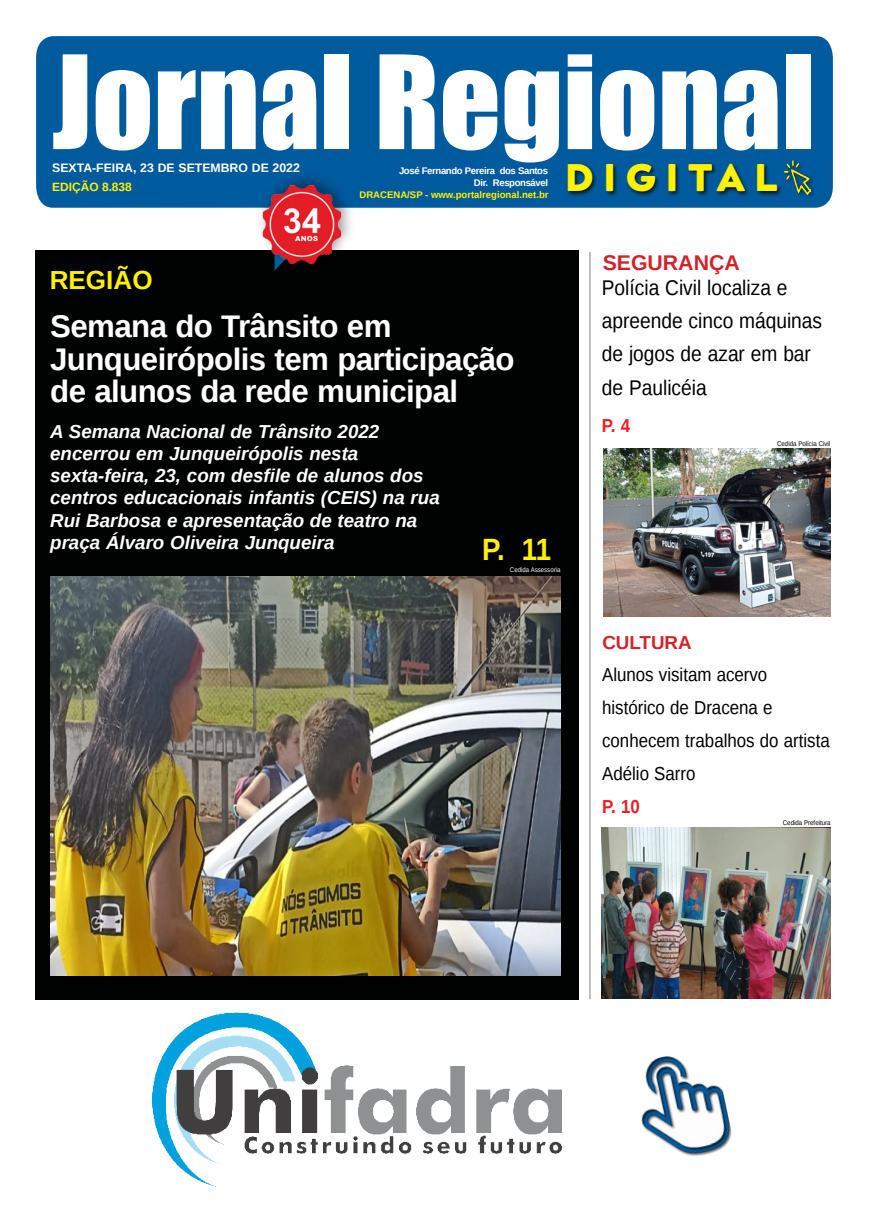
<style>
.page{position:relative;width:869px;height:1223px;background:#fff}
.page>*{position:absolute;margin:0;border:0;box-sizing:border-box;transform-origin:0 0}
.t1{font:119.88px "Impact";color:#fff}
.t2{font:800 39.75px "Neufreit";letter-spacing:.23em;color:#fff200;scale:1.04 1}
.TÍTULO{font:700 31.25px/32.5px "Liberation Sans";letter-spacing:-.02em;color:#fff}
.Introductory{font:700 30.75px "Liberation Sans";color:#fff200;scale:.9 1}
.TÍTULO-2{font:700 26.12px "Liberation Sans";color:#fff200}
.Introductory-2{font:21.25px/33.1px "Liberation Sans";color:#000101;scale:.9 1}
.TÍTULO-3{font:700 21.25px "Liberation Sans";color:#d2232a}
.LINHA_FINA{font:italic 700 18.75px/22.2px "Liberation Sans";color:#fff}
.Introductory-3{font:18.75px/33px "Liberation Sans";color:#000101;scale:.9 1}
.TÍTULO-4{font:700 18.75px "Liberation Sans";color:#d2232a}
.Introductory-4{font:700 18.75px "Liberation Sans";color:#ed1d24;scale:.9 1}
.LEGENDA{font:700 12.25px "Liberation Sans";color:#fff}
.DATA_PG{font:700 12px "Liberation Sans";color:#fff200}
.LEGENDA-2{font:700 9.5px "Liberation Sans";letter-spacing:-.04em;color:#fff}
.DATA_PG-2{font:700 9.5px "Liberation Sans";color:#fff200}
.Signature{font:6.75px "Liberation Sans";color:#000;scale:.9 1}
.Signature-2{font:6.75px "Liberation Sans";color:#fff;scale:.9 1}
</style>
<div class="page">
<img style="left:601px;top:827px;width:229px;height:172px">
<div style="left:35px;top:251px;width:543px;height:749px;background:#000101"></div>
<img style="left:603px;top:448px;width:227px;height:168px">
<hr style="left:589px;top:252px;width:1px;height:747px;background:#000">
<img style="left:50px;top:576px;width:510px;height:399px">
<svg style="left:36px;top:36px;width:796px;height:235px;fill:#005b9e"></svg>
<div style="left:566px;top:162px;width:216px;height:35px;background:#000;opacity:.75"></div>
<div style="left:782px;top:158px;width:34px;height:42px;background:#000;opacity:.46"></div>
<img style="left:784px;top:161px;width:26px;height:34px">
<img style="left:641px;top:1056px;width:91px;height:100px">
<img style="left:152px;top:1012px;width:408px;height:174px">
<div style="left:255px;top:171px;width:100px;height:99px;background:#000;opacity:.41"></div>
<img style="left:256px;top:175px;width:94px;height:95px">
<p class="t1" style="left:52px;top:9px;width:763px">Jornal Regional</p>
<p class="t2" style="left:564px;top:154px;width:206px">DIGITAL</p>
<p class="LEGENDA" style="left:52px;top:160px;width:249px">SEXTA-FEIRA, 23 DE SETEMBRO DE 2022</p>
<p class="DATA_PG" style="left:52px;top:178px;width:81px">EDIÇÃO 8.838</p>
<p class="LEGENDA-2" style="left:399px;top:165px;width:150px">José Fernando Pereira dos Santos</p>
<p class="LEGENDA-2" style="left:473px;top:176px;width:76px">Dir. Responsável</p>
<p class="DATA_PG-2" style="left:359px;top:188px;width:190px">DRACENA/SP - www.portalregional.net.br</p>
<p class="TÍTULO-2" style="left:50px;top:262px;width:104px">REGIÃO</p>
<p class="TÍTULO" style="left:50px;top:309px;width:466px">Semana do Trânsito em<br>Junqueirópolis tem participação de alunos da rede municipal</p>
<p class="LINHA_FINA" style="left:50px;top:419px;width:330px">A Semana Nacional de Trânsito 2022</p>
<p class="LINHA_FINA" style="left:50px;top:442px;width:309px">encerrou em Junqueirópolis nesta</p>
<p class="LINHA_FINA" style="left:50px;top:464px;width:391px">sexta-feira, 23, com desfile de alunos dos centros educacionais infantis (CEIS) na rua Rui Barbosa e apresentação de teatro na praça Álvaro Oliveira Junqueira</p>
<p class="Introductory" style="left:482px;top:528px;width:78px">P. 11</p>
<p class="Signature-2" style="left:509px;top:565px;width:58px">Cedida Assessoria</p>
<p class="TÍTULO-3" style="left:602px;top:248px;width:138px">SEGURANÇA</p>
<p class="Introductory-2" style="left:601px;top:272px;width:246px">Polícia Civil localiza e apreende cinco máquinas de jogos de azar em bar de Paulicéia</p>
<p class="Introductory-4" style="left:601px;top:412px;width:33px">P. 4</p>
<p class="Signature" style="left:776px;top:439px;width:60px">Cedida Polícia Civil</p>
<p class="TÍTULO-4" style="left:602px;top:629px;width:91px">CULTURA</p>
<p class="Introductory-3" style="left:602px;top:659px;width:185px">Alunos visitam acervo</p>
<p class="Introductory-3" style="left:602px;top:692px;width:191px">histórico de Dracena e</p>
<p class="Introductory-3" style="left:602px;top:725px;width:254px">conhecem trabalhos do artista<br>Adélio Sarro</p>
<p class="Introductory-4" style="left:602px;top:793px;width:43px">P. 10</p>
<p class="Signature" style="left:782px;top:819px;width:55px">Cedida Prefeitura</p>
</div>
